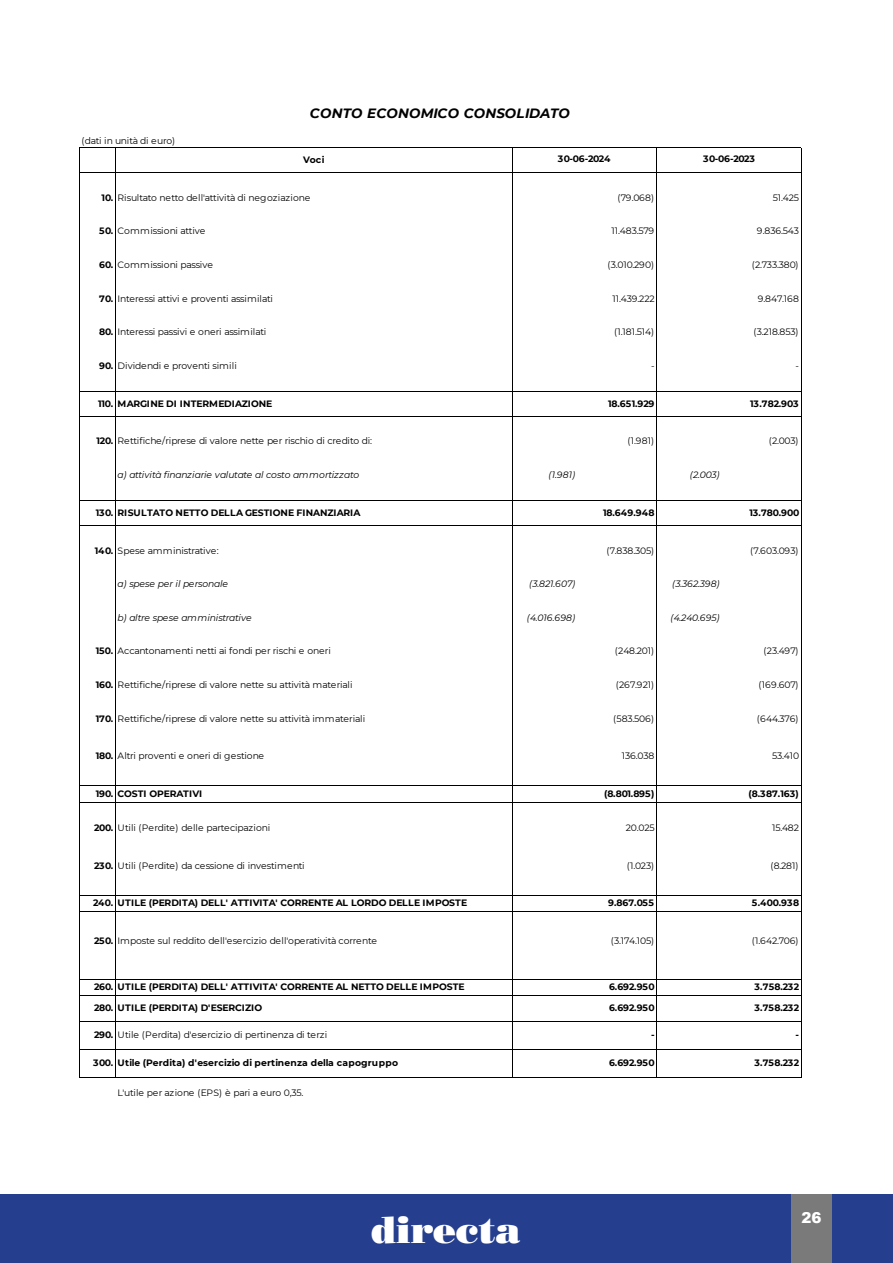
<style>
.page{position:relative;width:893px;height:1263px;background:#fff}
.page>*{position:absolute;margin:0;border:0;box-sizing:border-box;transform-origin:0 0}
.t1{font:37.5px "Bodoni Poster";color:#fff}
.t2{font:900 15px "Arial";color:#fff}
.t3{font:italic 700 13.5px "Montserrat";letter-spacing:.01em;color:#000}
.t4{font:9.3px "Montserrat";letter-spacing:-.02em;color:#000}
.t5{font:700 9.3px "Montserrat";color:#000}
.t6{font:9.3px "Montserrat";letter-spacing:.005em;color:#000}
.t7{font:italic 9.3px "Montserrat";letter-spacing:-.025em;color:#000}
.t8{font:9.3px "Montserrat";letter-spacing:-.04em;color:#000}
.t9{font:700 9.3px "Montserrat";letter-spacing:.02em;color:#000}
.s1{font-weight:700}
</style>
<div class="page">
<div style="left:0;top:1194px;width:893px;height:69px;background:#253f8e"></div>
<div style="left:791px;top:1194px;width:41px;height:69px;background:#7a7a7a"></div>
<hr style="left:80px;top:147px;width:432px;height:1px;background:#000">
<hr style="left:80px;top:172px;width:432px;height:1px;background:#000">
<hr style="left:79px;top:147px;width:1px;height:210px;background:#000">
<hr style="left:115px;top:148px;width:1px;height:209px;background:#000">
<svg style="left:79px;top:357px;width:1px;height:17px"></svg>
<svg style="left:115px;top:357px;width:1px;height:17px"></svg>
<hr style="left:80px;top:391px;width:432px;height:1px;background:#000">
<hr style="left:80px;top:416px;width:432px;height:1px;background:#000">
<hr style="left:80px;top:500px;width:432px;height:1px;background:#000">
<hr style="left:80px;top:525px;width:432px;height:1px;background:#000">
<hr style="left:79px;top:374px;width:1px;height:411px;background:#000">
<hr style="left:115px;top:374px;width:1px;height:411px;background:#000">
<hr style="left:79px;top:785px;width:1px;height:211px;background:#000">
<hr style="left:115px;top:786px;width:1px;height:210px;background:#000">
<hr style="left:801px;top:148px;width:1px;height:847px;background:#000">
<hr style="left:80px;top:1021px;width:432px;height:1px;background:#000">
<svg style="left:801px;top:995px;width:1px;height:26px"></svg>
<hr style="left:80px;top:1049px;width:432px;height:1px;background:#000">
<hr style="left:80px;top:1077px;width:432px;height:1px;background:#000">
<hr style="left:79px;top:996px;width:1px;height:82px;background:#000">
<hr style="left:115px;top:996px;width:1px;height:82px;background:#000">
<hr style="left:512px;top:147px;width:1px;height:930px;background:#000">
<hr style="left:656px;top:148px;width:1px;height:930px;background:#000">
<hr style="left:801px;top:1021px;width:1px;height:57px;background:#000">
<hr style="left:512px;top:147px;width:289px;height:1px;background:#000">
<hr style="left:512px;top:172px;width:289px;height:1px;background:#000">
<hr style="left:512px;top:391px;width:289px;height:1px;background:#000">
<hr style="left:512px;top:416px;width:289px;height:1px;background:#000">
<hr style="left:512px;top:500px;width:289px;height:1px;background:#000">
<hr style="left:512px;top:525px;width:289px;height:1px;background:#000">
<hr style="left:80px;top:785px;width:721px;height:1px;background:#000">
<hr style="left:80px;top:802px;width:721px;height:1px;background:#000">
<hr style="left:80px;top:895px;width:721px;height:1px;background:#000">
<hr style="left:80px;top:911px;width:721px;height:1px;background:#000">
<hr style="left:80px;top:979px;width:721px;height:1px;background:#000">
<hr style="left:80px;top:995px;width:721px;height:1px;background:#000">
<hr style="left:512px;top:1021px;width:289px;height:1px;background:#000">
<hr style="left:512px;top:1049px;width:289px;height:1px;background:#000">
<hr style="left:512px;top:1077px;width:289px;height:1px;background:#000">
<p class="t8" style="left:81px;top:134px;width:95px">(dati in unità di euro)</p>
<h3 class="t3" style="left:310px;top:103px;width:261px">CONTO ECONOMICO CONSOLIDATO</h3>
<p class="t5" style="left:558px;top:152px;width:54px">30-06-2024</p>
<p class="t5" style="left:703px;top:152px;width:53px">30-06-2023</p>
<p class="t5" style="left:303px;top:153px;width:23px">Voci</p>
<p class="t4" style="left:102px;top:191px;width:210px"><span class="s1">10.</span> Risultato netto dell'attività di negoziazione</p>
<p class="t4" style="left:617px;top:191px;width:38px">(79.068)</p>
<p class="t4" style="left:773px;top:191px;width:28px">51.425</p>
<p class="t6" style="left:99px;top:225px;width:108px"><span class="s1">50.</span> Commissioni attive</p>
<p class="t4" style="left:612px;top:225px;width:44px">11.483.579</p>
<p class="t4" style="left:757px;top:225px;width:44px">9.836.543</p>
<p class="t6" style="left:99px;top:258px;width:115px"><span class="s1">60.</span> Commissioni passive</p>
<p class="t4" style="left:607px;top:258px;width:48px">(3.010.290)</p>
<p class="t4" style="left:752px;top:258px;width:48px">(2.733.380)</p>
<p class="t4" style="left:99px;top:292px;width:175px"><span class="s1">70.</span> Interessi attivi e proventi assimilati</p>
<p class="t4" style="left:612px;top:292px;width:44px">11.439.222</p>
<p class="t4" style="left:758px;top:292px;width:43px">9.847.168</p>
<p class="t4" style="left:99px;top:325px;width:169px"><span class="s1">80.</span> Interessi passivi e oneri assimilati</p>
<p class="t4" style="left:614px;top:325px;width:42px">(1.181.514)</p>
<p class="t4" style="left:753px;top:325px;width:47px">(3.218.853)</p>
<p class="t6" style="left:99px;top:359px;width:139px"><span class="s1">90.</span> Dividendi e proventi simili</p>
<p class="t4" style="left:651px;top:359px;width:5px">-</p>
<p class="t4" style="left:795px;top:359px;width:5px">-</p>
<p class="t5" style="left:98px;top:397px;width:176px">110. MARGINE DI INTERMEDIAZIONE</p>
<p class="t5" style="left:608px;top:397px;width:48px">18.651.929</p>
<p class="t5" style="left:750px;top:397px;width:50px">13.782.903</p>
<p class="t4" style="left:97px;top:435px;width:277px"><span class="s1">120.</span> Rettifiche/riprese di valore nette per rischio di credito di:</p>
<p class="t4" style="left:627px;top:435px;width:28px">(1.981)</p>
<p class="t4" style="left:769px;top:435px;width:31px">(2.003)</p>
<p class="t7" style="left:118px;top:468px;width:243px">a) attività finanziarie valutate al costo ammortizzato</p>
<p class="t7" style="left:549px;top:468px;width:28px">(1.981)</p>
<p class="t7" style="left:690px;top:468px;width:31px">(2.003)</p>
<p class="t5" style="left:96px;top:506px;width:266px">130. RISULTATO NETTO DELLA GESTIONE FINANZIARIA</p>
<p class="t5" style="left:603px;top:506px;width:53px">18.649.948</p>
<p class="t5" style="left:749px;top:506px;width:51px">13.780.900</p>
<p class="t4" style="left:95px;top:544px;width:125px"><span class="s1">140.</span> Spese amministrative:</p>
<p class="t4" style="left:606px;top:544px;width:49px">(7.838.305)</p>
<p class="t4" style="left:750px;top:544px;width:50px">(7.603.093)</p>
<p class="t7" style="left:118px;top:577px;width:112px">a) spese per il personale</p>
<p class="t7" style="left:529px;top:577px;width:47px">(3.821.607)</p>
<p class="t7" style="left:672px;top:577px;width:49px">(3.362.398)</p>
<p class="t7" style="left:118px;top:611px;width:136px">b) altre spese amministrative</p>
<p class="t7" style="left:527px;top:611px;width:50px">(4.016.698)</p>
<p class="t7" style="left:670px;top:611px;width:51px">(4.240.695)</p>
<p class="t8" style="left:96px;top:645px;width:237px"><span class="s1">150.</span> Accantonamenti netti ai fondi per rischi e oneri</p>
<p class="t4" style="left:615px;top:645px;width:41px">(248.201)</p>
<p class="t4" style="left:764px;top:645px;width:36px">(23.497)</p>
<p class="t4" style="left:96px;top:678px;width:258px"><span class="s1">160.</span> Rettifiche/riprese di valore nette su attività materiali</p>
<p class="t4" style="left:616px;top:678px;width:40px">(267.921)</p>
<p class="t4" style="left:759px;top:678px;width:42px">(169.607)</p>
<p class="t4" style="left:96px;top:712px;width:271px"><span class="s1">170.</span> Rettifiche/riprese di valore nette su attività immateriali</p>
<p class="t4" style="left:613px;top:712px;width:42px">(583.506)</p>
<p class="t4" style="left:757px;top:712px;width:43px">(644.376)</p>
<p class="t4" style="left:96px;top:750px;width:170px"><span class="s1">180.</span> Altri proventi e oneri di gestione</p>
<p class="t4" style="left:622px;top:750px;width:34px">136.038</p>
<p class="t4" style="left:772px;top:750px;width:29px">53.410</p>
<p class="t5" style="left:96px;top:787px;width:108px">190. COSTI OPERATIVI</p>
<p class="t5" style="left:604px;top:787px;width:52px">(8.801.895)</p>
<p class="t5" style="left:748px;top:787px;width:52px">(8.387.163)</p>
<p class="t6" style="left:94px;top:821px;width:178px"><span class="s1">200.</span> Utili (Perdite) delle partecipazioni</p>
<p class="t4" style="left:626px;top:821px;width:30px">20.025</p>
<p class="t4" style="left:772px;top:821px;width:29px">15.482</p>
<p class="t4" style="left:94px;top:859px;width:212px"><span class="s1">230.</span> Utili (Perdite) da cessione di investimenti</p>
<p class="t4" style="left:627px;top:859px;width:29px">(1.023)</p>
<p class="t4" style="left:770px;top:859px;width:30px">(8.281)</p>
<p class="t5" style="left:93px;top:896px;width:376px">240. UTILE (PERDITA) DELL' ATTIVITA' CORRENTE AL LORDO DELLE IMPOSTE</p>
<p class="t5" style="left:608px;top:896px;width:47px">9.867.055</p>
<p class="t5" style="left:752px;top:896px;width:49px">5.400.938</p>
<p class="t4" style="left:94px;top:934px;width:284px"><span class="s1">250.</span> Imposte sul reddito dell'esercizio dell'operatività corrente</p>
<p class="t4" style="left:611px;top:934px;width:45px">(3.174.105)</p>
<p class="t4" style="left:752px;top:934px;width:48px">(1.642.706)</p>
<p class="t5" style="left:94px;top:980px;width:372px">260. UTILE (PERDITA) DELL' ATTIVITA' CORRENTE AL NETTO DELLE IMPOSTE</p>
<p class="t5" style="left:609px;top:980px;width:47px">6.692.950</p>
<p class="t5" style="left:754px;top:980px;width:46px">3.758.232</p>
<p class="t5" style="left:94px;top:1001px;width:170px">280. UTILE (PERDITA) D'ESERCIZIO</p>
<p class="t5" style="left:609px;top:1001px;width:47px">6.692.950</p>
<p class="t5" style="left:754px;top:1001px;width:46px">3.758.232</p>
<p class="t6" style="left:94px;top:1029px;width:235px"><span class="s1">290.</span> Utile (Perdita) d'esercizio di pertinenza di terzi</p>
<p class="t5" style="left:651px;top:1028px;width:5px">-</p>
<p class="t5" style="left:795px;top:1028px;width:5px">-</p>
<p class="t9" style="left:93px;top:1056px;width:306px">300. Utile (Perdita) d'esercizio di pertinenza della capogruppo</p>
<p class="t5" style="left:609px;top:1056px;width:47px">6.692.950</p>
<p class="t5" style="left:754px;top:1056px;width:46px">3.758.232</p>
<p class="t4" style="left:118px;top:1087px;width:187px">L'utile per azione (EPS) è pari a euro 0,35.</p>
<h1 class="t1" style="left:371px;top:1207px;width:151px">directa</h1>
<h2 class="t2" style="left:801px;top:1207px;width:22px">26</h2>
</div>
